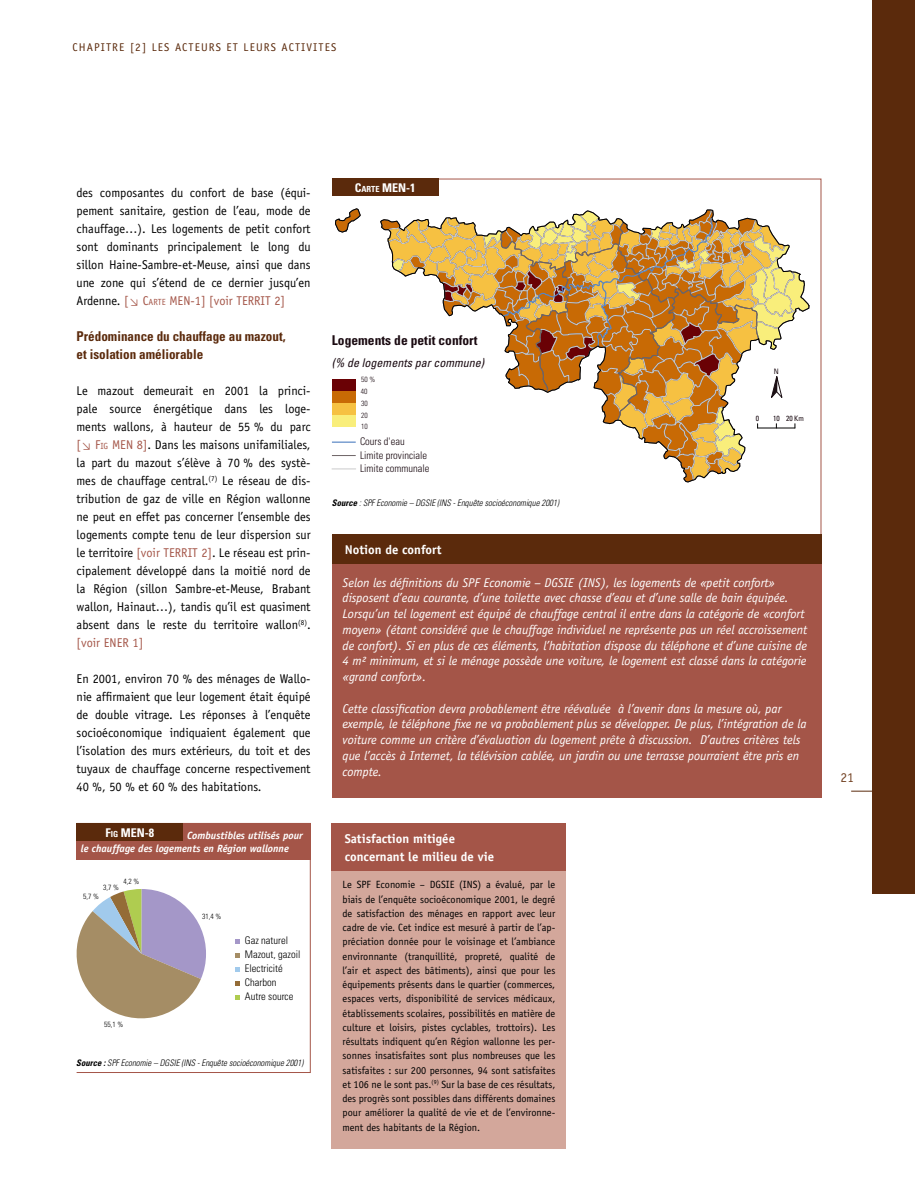
<style>
.page{position:relative;width:915px;height:1191px;background:#fff}
.page>*{position:absolute;margin:0;border:0;box-sizing:border-box;transform-origin:0 0}
.t1{font:700 condensed 13.5px/18px "Univers";color:#5b2a0c}
.t2{font:700 condensed 13.5px "Univers";color:#1a0a11}
.t3{font:13.5px "Officina Sans";color:#764628}
.t4{font:12.75px/18px "Officina Sans";color:#000;text-align:justify}
.t5{font:italic 12.75px/15.8px "Officina Sans";letter-spacing:-.005em;color:#fff}
.t6{font:700 12.75px/17.2px "Officina Sans";color:#fff}
.t7{font:italic condensed 12px "Univers";color:#1a0a11}
.t8{font:700 condensed 12px "Univers";color:#fff}
.t9{font:11.25px "Officina Sans";letter-spacing:.1em;color:#5b2a0c}
.t10{font:10.5px/14.2px "Officina Sans";color:#000;text-align:justify}
.t11{font:italic 700 10.5px/12.8px "Officina Sans";color:#fff}
.t12{font:300 condensed 10.5px/14px "Univers";color:#000}
.t13{font:300 condensed 10.5px/13.4px "Univers";color:#1a0a11}
.t14{font:italic 300 condensed 9px "Univers";color:#000}
.t15{font:300 condensed 7.5px "Univers";color:#000}
.t16{font:300 condensed 7.5px/11.9px "Univers";color:#1a0a11}
.t17{font:condensed 7.5px "Univers";color:#1a0a11}
.s1{color:#a45548}
.s2{font-family:"DIN Regular Italic Exp";font-size:10.5px;color:#a45548}
.s3{font-size:8.85px;color:#a45548}
.s4{font-size:8.4px}
.s5{font-weight:700}
</style>
<div class="page">
<hr style="left:850px;top:790px;width:64px;height:1px;background:#5b2a0c">
<div style="left:872px;top:0;width:42px;height:893px;background:#5b2a0c"></div>
<svg style="left:335px;top:208px;width:26px;height:25px"></svg>
<hr style="left:332px;top:441px;width:23px;height:2px;background:#5785c4">
<svg style="left:333px;top:455px;width:22px;height:1px"></svg>
<svg style="left:333px;top:469px;width:22px;height:1px"></svg>
<div style="left:332px;top:379px;width:23px;height:12px;background:#6a0105"></div>
<div style="left:332px;top:391px;width:23px;height:12px;background:#c86a05"></div>
<div style="left:332px;top:403px;width:23px;height:12px;background:#f6c142"></div>
<div style="left:332px;top:415px;width:23px;height:12px;background:#f9ee7b"></div>
<svg style="left:380px;top:209px;width:429px;height:273px"></svg>
<div style="left:332px;top:179px;width:106px;height:17px;background:#5b2a0c"></div>
<div style="left:332px;top:534px;width:489px;height:263px;background:#a45548"></div>
<div style="left:332px;top:534px;width:489px;height:30px;background:#5b2a0c"></div>
<svg style="left:78px;top:889px;width:128px;height:130px"></svg>
<svg style="left:235px;top:953px;width:4px;height:4px"></svg>
<svg style="left:235px;top:939px;width:4px;height:4px"></svg>
<svg style="left:235px;top:981px;width:4px;height:4px"></svg>
<svg style="left:235px;top:995px;width:4px;height:4px"></svg>
<svg style="left:235px;top:967px;width:4px;height:4px"></svg>
<div style="left:77px;top:823px;width:233px;height:36px;background:#a45548"></div>
<div style="left:77px;top:823px;width:106px;height:17px;background:#5b2a0c"></div>
<div style="left:332px;top:823px;width:234px;height:325px;background:#d3a79b"></div>
<div style="left:332px;top:823px;width:234px;height:48px;background:#a45548"></div>
<p class="t9" style="left:72px;top:41px;width:265px">CHAPITRE [2] LES ACTEU RS ET LEU RS ACTIVITES</p>
<p class="t4" style="left:77px;top:183px;width:235px">des composantes du confort de base (équi&shy;pement sanitaire, gestion de l’eau, mode de chauffage…). Les logements de petit confort sont dominants principalement le long du sillon Haine-Sambre-et-Meuse, ainsi que dans une zone qui s’étend de ce dernier jusqu’en Ardenne. <span class="s1">[</span><span class="s2">u</span> <span class="s1">C</span><span class="s3">arte</span> <span class="s1">MEN-1] [voir TERRIT 2]</span></p>
<p class="t1" style="left:77px;top:327px;width:210px">Prédominance du chauffage au mazout, et isolation améliorable</p>
<p class="t4" style="left:77px;top:381px;width:235px">Le mazout demeurait en 2001 la princi&shy;pale source énergétique dans les loge&shy;ments wallons, à hauteur de 55 % du parc <span class="s1">[</span><span class="s2">u</span> <span class="s1">F</span><span class="s3">ig</span> <span class="s1">MEN 8]</span>. Dans les maisons unifamiliales, la part du mazout s’élève à 70 % des systè&shy;mes de chauffage central.<sup>(7)</sup> Le réseau de dis&shy;tribution de gaz de ville en Région wallonne ne peut en effet pas concerner l’ensemble des logements compte tenu de leur dispersion sur le territoire <span class="s1">[voir TERRIT 2]</span>. Le réseau est prin&shy;cipalement développé dans la moitié nord de la Région (sillon Sambre-et-Meuse, Brabant wallon, Hainaut…), tandis qu’il est quasiment absent dans le reste du territoire wallon<sup>(8)</sup>. <span class="s1">[voir ENER 1]</span></p>
<p class="t4" style="left:77px;top:669px;width:235px">En 2001, environ 70 % des ménages de Wallo&shy;nie affirmaient que leur logement était équipé de double vitrage. Les réponses à l’enquête socioéconomique indiquaient également que l’isolation des murs extérieurs, du toit et des tuyaux de chauffage concerne respectivement 40 %, 50 % et 60 % des habitations.</p>
<p class="t8" style="left:105px;top:825px;width:50px">F<span class="s4">ig</span> MEN-8</p>
<p class="t11" style="left:81px;top:829px;width:223px;text-indent:106px">Combustibles utilisés pour le chauffage des logements en Région wallonne</p>
<p class="t15" style="left:123px;top:877px;width:17px">4,2 %</p>
<p class="t15" style="left:103px;top:882px;width:17px">3,7 %</p>
<p class="t15" style="left:83px;top:892px;width:17px">5,7 %</p>
<p class="t15" style="left:104px;top:1019px;width:21px">55,1 %</p>
<p class="t15" style="left:202px;top:911px;width:21px">31,4 %</p>
<p class="t12" style="left:245px;top:933px;width:57px">Gaz naturel<br>Mazout, gazoil<br>Electricité<br>Charbon<br>Autre source</p>
<p class="t14" style="left:76px;top:1057px;width:228px"><span class="s5">Source :</span> SPF Economie – DGSIE (INS - Enquête socioéconomique 2001)</p>
<p class="t8" style="left:354px;top:180px;width:62px">C<span class="s4">arte</span> MEN-1</p>
<p class="t2" style="left:332px;top:332px;width:147px">Logements de petit confort</p>
<p class="t7" style="left:332px;top:355px;width:153px">(% de logements par commune)</p>
<p class="t16" style="left:361px;top:374px;width:16px">50 %<br>40<br>30<br>20</p>
<p class="t16" style="left:361px;top:420px;width:8px">10</p>
<p class="t13" style="left:360px;top:435px;width:71px">Cours d'eau<br>Limite provinciale<br>Limite communale</p>
<p class="t14" style="left:332px;top:497px;width:228px"><span class="s5">Source</span> : SPF Economie – DGSIE (INS - Enquête socioéconomique 2001)</p>
<p class="t6" style="left:344px;top:541px;width:98px">N otion de confort</p>
<p class="t17" style="left:773px;top:367px;width:7px">N</p>
<p class="t17" style="left:755px;top:413px;width:5px">0</p>
<p class="t17" style="left:772px;top:413px;width:32px">10 20 Km</p>
<p class="t5" style="left:342px;top:574px;width:466px">Selon les définitions du SPF Economie – DGSIE (INS), les logements de «petit confort» disposent d’eau courante, d’une toilette avec chasse d’eau et d’une salle de bain équipée.<br>Lorsqu’un tel logement est équipé de chauffage central il entre dans la catégorie de «confort moyen» (étant considéré que le chauffage individuel ne représente pas un réel accroissement de confort). Si en plus de ces éléments, l’habitation dispose du téléphone et d’une cuisine de 4 m² minimum, et si le ménage possède une voiture, le logement est classé dans la catégorie «grand confort».</p>
<p class="t5" style="left:342px;top:700px;width:465px">Cette classification devra probablement être réévaluée à l’avenir dans la mesure où, par exemple, le téléphone fixe ne va probablement plus se développer. De plus, l’intégration de la voiture comme un critère d’évaluation du logement prête à discussion. D’autres critères tels que l’accès à Internet, la télévision cablée, un jardin ou une terrasse pourraient être pris en compte.</p>
<p class="t6" style="left:344px;top:830px;width:151px">Satisfaction mitigée concernant le milieu de vie</p>
<p class="t10" style="left:342px;top:877px;width:214px">Le SPF Economie – DGSIE (INS) a évalué, par le biais de l’enquête socioéconomique 2001, le degré de satisfaction des ménages en rapport avec leur cadre de vie. Cet indice est mesuré à partir de l’ap&shy;préciation donnée pour le voisinage et l’ambiance environnante (tranquillité, propreté, qualité de l’air et aspect des bâtiments), ainsi que pour les équipements présents dans le quartier (commerces, espaces verts, disponibilité de services médicaux, établissements scolaires, possibilités en matière de culture et loisirs, pistes cyclables, trottoirs). Les résultats indiquent qu’en Région wallonne les per&shy;sonnes insatisfaites sont plus nombreuses que les satisfaites : sur 200 personnes, 94 sont satisfaites et 106 ne le sont pas.<sup>(9)</sup> Sur la base de ces résultats, des progrès sont possibles dans différents domaines pour améliorer la qualité de vie et de l’environne&shy;ment des habitants de la Région.</p>
<p class="t3" style="left:840px;top:769px;width:15px">21</p>
</div>
